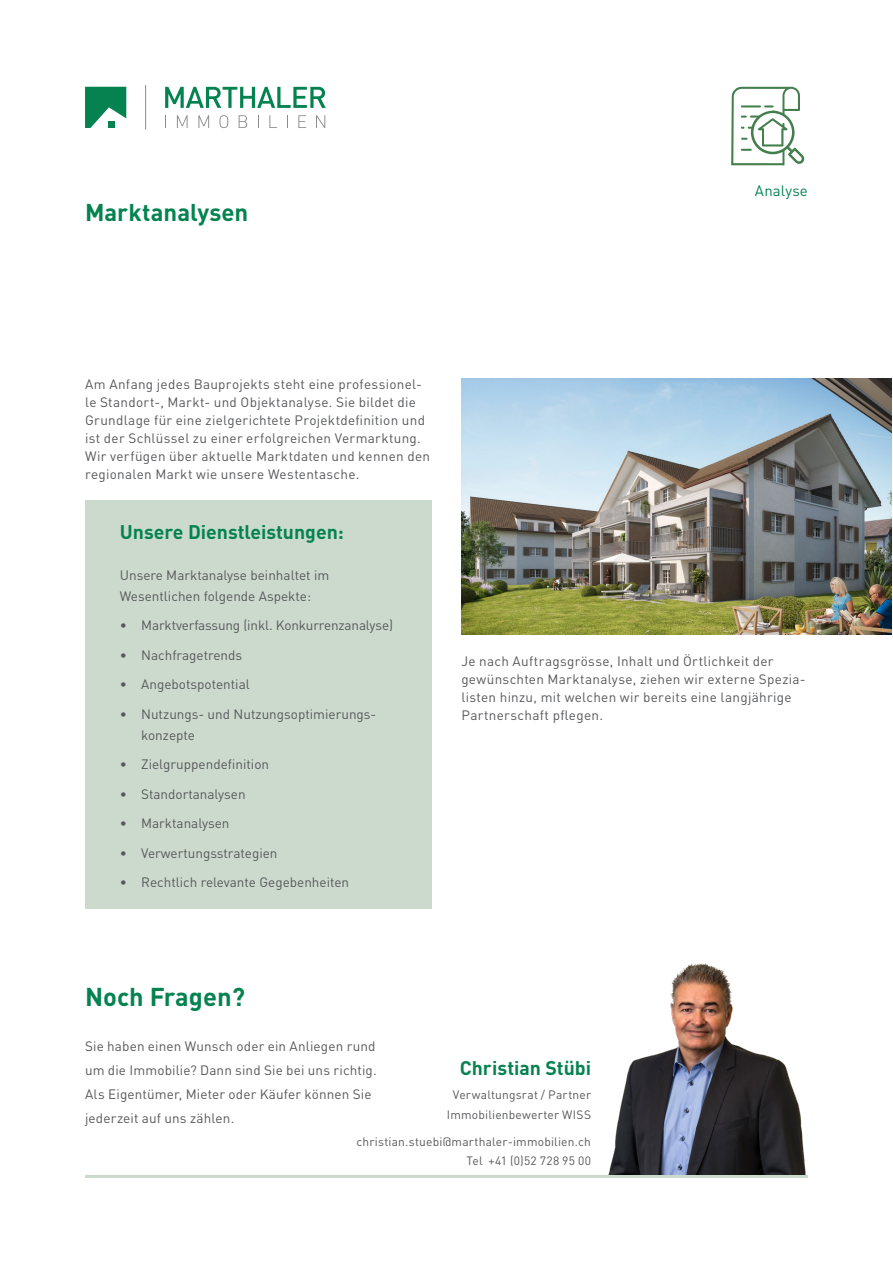
<style>
.page{position:relative;width:893px;height:1263px;background:#fff}
.page>*{position:absolute;margin:0;border:0;box-sizing:border-box;transform-origin:0 0}
.t1{font:700 25.5px "DINOT";color:#048350}
.t2{font:700 24px "DINOT";letter-spacing:-.005em;color:#048350}
.t3{font:700 19.5px "DINOT";color:#048350}
.t4{font:15px "DINOT";letter-spacing:.01em;color:#048350}
.t5{font:13.5px/18px "DINOT";letter-spacing:.015em;color:#57585a}
.t6{font:13.5px "DINOT";letter-spacing:-.01em;color:#57585a}
.t7{font:12px/19.5px "DINOT";letter-spacing:.015em;color:#57585a;text-align:center}
</style>
<div class="page">
<div style="left:85px;top:500px;width:347px;height:408px;background:#ccdace"></div>
<svg style="left:731px;top:87px;width:74px;height:78px"></svg>
<img style="left:461px;top:378px;width:431px;height:256px">
<hr style="left:85px;top:1175px;width:723px;height:3px;background:#ccdace">
<svg style="left:165px;top:87px;width:161px;height:21px"></svg>
<svg style="left:165px;top:115px;width:1px;height:13px"></svg>
<svg style="left:177px;top:115px;width:11px;height:13px"></svg>
<svg style="left:198px;top:115px;width:11px;height:13px"></svg>
<svg style="left:220px;top:115px;width:8px;height:13px"></svg>
<svg style="left:239px;top:115px;width:8px;height:13px"></svg>
<svg style="left:258px;top:115px;width:1px;height:13px"></svg>
<svg style="left:269px;top:115px;width:8px;height:13px"></svg>
<svg style="left:287px;top:115px;width:1px;height:13px"></svg>
<svg style="left:298px;top:115px;width:8px;height:13px"></svg>
<svg style="left:316px;top:115px;width:9px;height:13px"></svg>
<svg style="left:85px;top:87px;width:41px;height:41px"></svg>
<div style="left:108px;top:121px;width:6px;height:7px;background:#048350"></div>
<hr style="left:145px;top:85px;width:1px;height:45px;background:#8a8c8f">
<img style="left:608px;top:963px;width:198px;height:212px">
<h2 class="t2" style="left:85px;top:196px;width:165px">Marktanalysen</h2>
<p class="t4" style="left:755px;top:181px;width:55px">Analyse</p>
<p class="t5" style="left:85px;top:374px;width:346px">Am Anfang jedes Bauprojekts steht eine professionel&shy;le Standort-, Markt- und Objektanalyse. Sie bildet die Grundlage für eine zielgerichtete Projektdefinition und ist der Schlüssel zu einer erfolgreichen Vermarktung.<br>Wir verfügen über aktuelle Marktdaten und kennen den regionalen Markt wie unsere Westentasche.</p>
<h3 class="t3" style="left:120px;top:519px;width:226px">Unsere Dienstleistungen:</h3>
<p class="t5" style="left:120px;top:564px;width:211px;line-height:21px">Unsere Marktanalyse beinhaltet im<br>Wesentlichen folgende Aspekte:</p>
<p class="t6" style="left:120px;top:616px;width:275px">• Marktverfassung (inkl. Konkurrenzanalyse)</p>
<p class="t5" style="left:120px;top:645px;width:124px">• Nachfragetrends</p>
<p class="t5" style="left:120px;top:675px;width:131px">• Angebotspotential</p>
<p class="t5" style="left:141px;top:703px;width:237px;line-height:21px;text-indent:-21px">• Nutzungs- und Nutzungsoptimierungs&shy;konzepte</p>
<p class="t5" style="left:120px;top:755px;width:151px">• Zielgruppendefinition</p>
<p class="t5" style="left:120px;top:784px;width:127px">• Standortanalysen</p>
<p class="t5" style="left:120px;top:814px;width:111px">• Marktanalysen</p>
<p class="t5" style="left:120px;top:843px;width:159px">• Verwertungsstrategien</p>
<p class="t5" style="left:120px;top:873px;width:231px">• Rechtlich relevante Gegebenheiten</p>
<p class="t5" style="left:461px;top:651px;width:346px">Je nach Auftragsgrösse, Inhalt und Örtlichkeit der gewünschten Marktanalyse, ziehen wir externe Spezia&shy;listen hinzu, mit welchen wir bereits eine langjährige Partnerschaft pflegen.</p>
<h1 class="t1" style="left:85px;top:979px;width:161px">Noch Fragen?</h1>
<p class="t5" style="left:85px;top:1033px;width:293px;line-height:24px">Sie haben einen Wunsch oder ein Anliegen rund um die Immobilie? Dann sind Sie bei uns richtig.<br>Als Eigentümer, Mieter oder Käufer können Sie jederzeit auf uns zählen.</p>
<h3 class="t3" style="left:460px;top:1055px;width:133px">Christian Stübi</h3>
<p class="t7" style="left:447px;top:1084px;width:146px">Verwaltungsrat / Partner<br>Immobilienbewerter WISS</p>
<p class="t7" style="left:356px;top:1131px;width:236px;text-align:right">christian.stuebi@marthaler-immobilien.ch<br>Tel +41 (0)52 728 95 00</p>
</div>
